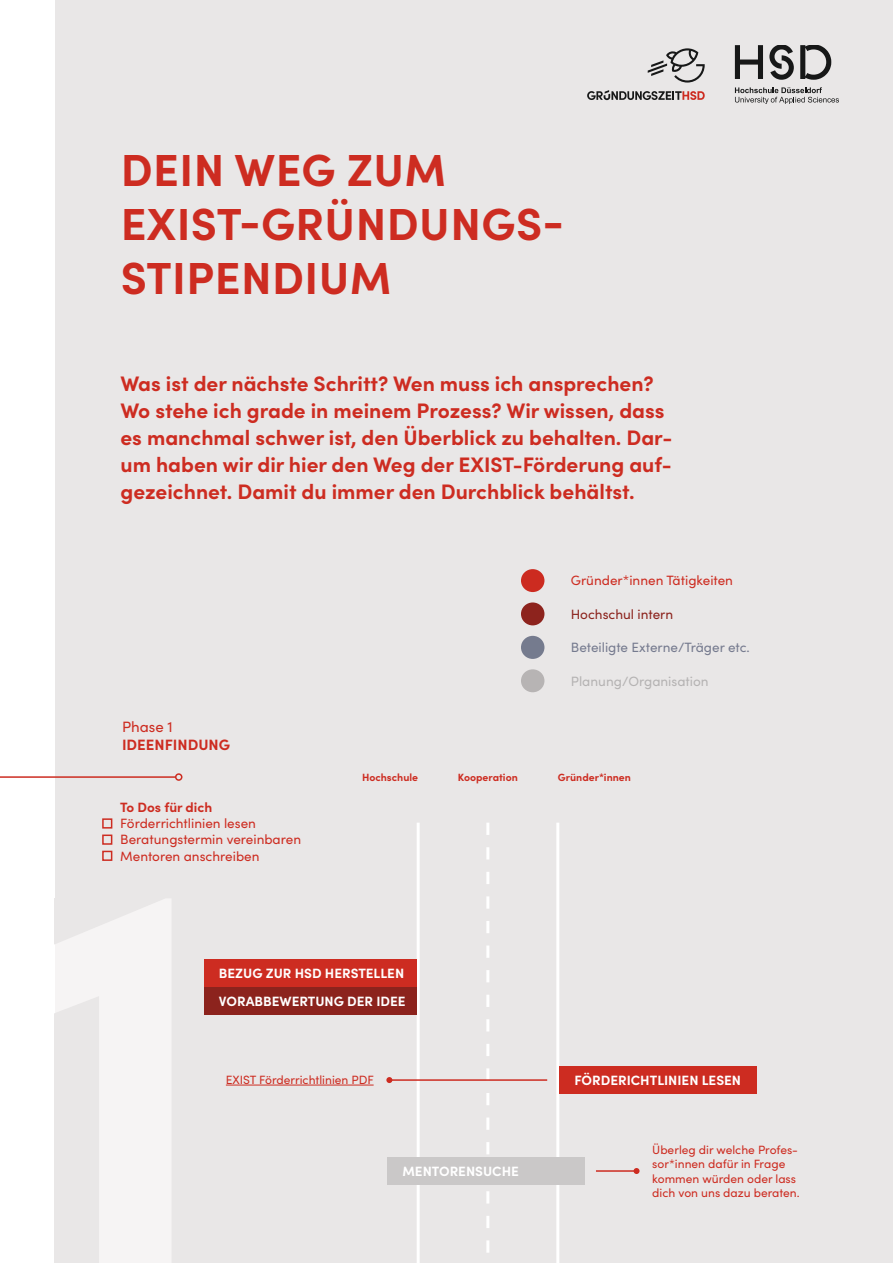
<style>
.page{position:relative;width:893px;height:1263px;background:#e9e7e7}
.page>*{position:absolute;margin:0;border:0;box-sizing:border-box;transform-origin:0 0}
.t1{font:700 45px/54px "Sofia Pro";letter-spacing:.01em;color:#cd2c21}
.t2{font:700 21px/27px "Sofia Pro";color:#cd2c21}
.t3{font:700 15px "Sofia Pro";color:#cd2c21}
.t4{font:15px "Sofia Pro";color:#cd2c21}
.t5{font:13.5px/16.2px "Sofia Pro";color:#cd2c21}
.t6{font:700 13.5px/28px "Sofia Pro";color:#fff}
.t7{font:13.5px "Sofia Pro";color:#767b8f}
.t8{font:13.5px "Sofia Pro";color:#b5b3b3}
.t9{font:13.5px "Sofia Pro";color:#8c231d}
.t10{font:700 13.5px "Sofia Pro";color:#cd2c21}
.t11{font:12px/14.4px "Sofia Pro";color:#cd2c21}
.t12{font:700 10.5px "Sofia Pro";color:#cd2c21}
</style>
<div class="page">
<div style="left:0;top:0;width:54px;height:1263px;background:#fff"></div>
<svg style="left:486px;top:823px;width:3px;height:430px"></svg>
<hr style="left:417px;top:823px;width:3px;height:440px;background:#fff">
<hr style="left:556px;top:823px;width:3px;height:440px;background:#fff">
<hr style="left:0;top:776px;width:176px;height:2px;background:#cd2c21">
<div style="left:175px;top:773px;width:7px;height:8px;border:2px solid #cd2c21;border-radius:50%"></div>
<svg style="left:648px;top:48px;width:57px;height:35px"></svg>
<svg style="left:587px;top:90px;width:118px;height:10px"></svg>
<div style="left:204px;top:987px;width:213px;height:28px;background:#8c231d"></div>
<div style="left:204px;top:959px;width:213px;height:28px;background:#cd2c21"></div>
<div style="left:102px;top:818px;width:10px;height:10px;border:2px solid #cd2c21"></div>
<div style="left:102px;top:834px;width:10px;height:11px;border:2px solid #cd2c21"></div>
<div style="left:102px;top:851px;width:10px;height:10px;border:2px solid #cd2c21"></div>
<div style="left:559px;top:1066px;width:198px;height:28px;background:#cd2c21"></div>
<hr style="left:226px;top:1085px;width:148px;height:1px;background:#cd2c21">
<hr style="left:389px;top:1079px;width:158px;height:2px;background:#cd2c21">
<svg style="left:386px;top:1077px;width:6px;height:6px"></svg>
<div style="left:521px;top:636px;width:23px;height:23px;background:#757b8e;border-radius:50%"></div>
<div style="left:521px;top:669px;width:23px;height:23px;background:#b7b4b4;border-radius:50%"></div>
<div style="left:521px;top:569px;width:23px;height:23px;background:#cc2b20;border-radius:50%"></div>
<div style="left:521px;top:602px;width:23px;height:23px;background:#8d231d;border-radius:50%"></div>
<div style="left:387px;top:1157px;width:198px;height:28px;background:#cac8c8"></div>
<hr style="left:596px;top:1170px;width:40px;height:2px;background:#cd2c21">
<svg style="left:633px;top:1168px;width:6px;height:6px"></svg>
<svg style="left:735px;top:45px;width:96px;height:35px"></svg>
<svg style="left:735px;top:87px;width:104px;height:16px"></svg>
<h1 class="t1" style="left:121px;top:139px;width:445px">DEIN WEG ZUM<br>EXIST-GRÜNDUNGS-<br>STIPENDIUM</h1>
<p class="t2" style="left:120px;top:368px;width:553px">Was ist der nächste Schritt? Wen muss ich ansprechen?<br>Wo stehe ich grade in meinem Prozess? Wir wissen, dass es manchmal schwer ist, den Überblick zu behalten. Dar&shy;um haben wir dir hier den Weg der EXIST-Förderung auf&shy;gezeichnet. Damit du immer den Durchblick behältst.</p>
<p class="t4" style="left:122px;top:716px;width:52px">Phase 1</p>
<p class="t3" style="left:122px;top:733px;width:110px">IDEENFINDUNG</p>
<p class="t10" style="left:120px;top:797px;width:94px">To Dos für dich</p>
<p class="t5" style="left:120px;top:814px;width:182px">Förderrichtlinien lesen<br>Beratungstermin vereinbaren<br>Mentoren anschreiben</p>
<p class="t5" style="left:571px;top:572px;width:164px">Gründer*innen Tätigkeiten</p>
<p class="t9" style="left:571px;top:604px;width:104px">Hochschul intern</p>
<p class="t7" style="left:571px;top:638px;width:180px">Beteiligte Externe/Träger etc.</p>
<p class="t8" style="left:571px;top:671px;width:139px">Planung/Organisation</p>
<p class="t12" style="left:362px;top:769px;width:58px">Hochschule</p>
<p class="t12" style="left:458px;top:769px;width:61px">Kooperation</p>
<p class="t12" style="left:558px;top:769px;width:75px">Gründer*innen</p>
<p class="t6" style="left:219px;top:958px;width:188px">BEZUG ZUR HSD HERSTELLEN<br>VORABBEWERTUNG DER IDEE</p>
<p class="t11" style="left:226px;top:1072px;width:150px">EXIST Förderrichtlinien PDF</p>
<p class="t6" style="left:574px;top:1065px;width:168px">FÖRDERICHTLINIEN LESEN</p>
<p class="t6" style="left:402px;top:1156px;width:118px">MENTORENSUCHE</p>
<p class="t11" style="left:652px;top:1142px;width:149px">Überleg dir welche Profes&shy;sor*innen dafür in Frage kommen würden oder lass dich von uns dazu beraten.</p>
</div>
